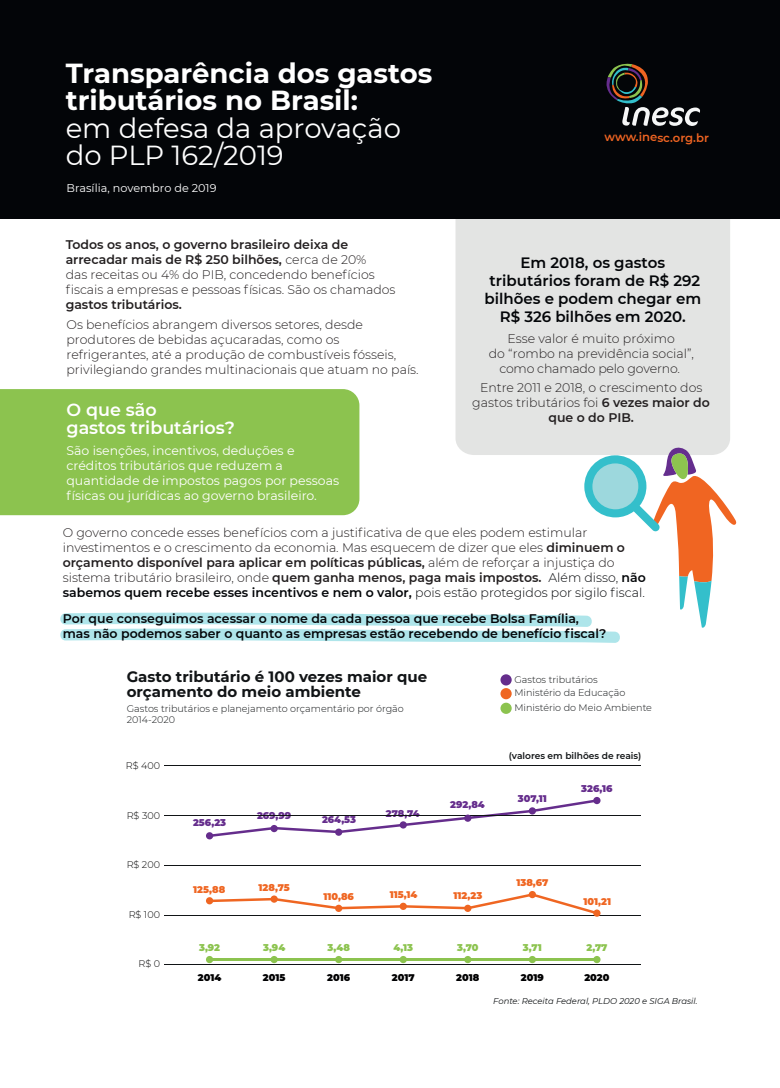
<style>
.page{position:relative;width:780px;height:1088px;background:#fff}
.page>*{position:absolute;margin:0;border:0;box-sizing:border-box;transform-origin:0 0}
.t1{font:700 27.5px/27.5px "Montserrat";color:#fff}
.t2{font:27.5px/27.5px "Montserrat";color:#fff}
.t3{font:600 17.5px/17.5px "Montserrat";color:#fff}
.t4{font:600 15px/18px "Montserrat";color:#030508;text-align:center}
.t5{font:700 15px/15px "Montserrat";color:#111416}
.t6{font:300 12.5px/15px "Montserrat";color:#231f20}
.t7{font:12.5px/15px "Montserrat";color:#fff}
.t8{font:600 12.5px/15px "Montserrat";color:#030508}
.t9{font:600 12.5px "Montserrat";color:#231f20}
.t10{font:600 11.62px "Montserrat";letter-spacing:-.005em;color:#ef6422}
.t11{font:11.25px "Montserrat";color:#fff}
.t12{font:300 9.62px/14.2px "Montserrat";color:#111416}
.t13{font:900 9.62px "Montserrat";color:#ef6622}
.t14{font:900 9.62px "Montserrat";color:#652d8c}
.t15{font:900 9.62px "Montserrat";color:#000002}
.t16{font:900 9.62px "Montserrat";color:#8cc34f}
.t17{font:300 9.62px "Montserrat";color:#000002}
.t18{font:600 9.12px "Montserrat";color:#111416}
.t19{font:italic 8.38px "Montserrat";color:#111416}
.s1{font-weight:600}
.s2{color:#030508}
.s3{font-weight:600;color:#030508}
</style>
<div class="page">
<div style="left:455px;top:218px;width:275px;height:228px;background:#e3e4e3"></div>
<div style="left:0;top:0;width:780px;height:218px;background:#030508"></div>
<svg style="left:606px;top:63px;width:94px;height:63px"></svg>
<div style="left:0;top:389px;width:359px;height:126px;background:#8cc34f"></div>
<svg style="left:209px;top:800px;width:388px;height:37px"></svg>
<svg style="left:209px;top:894px;width:385px;height:20px"></svg>
<hr style="left:209px;top:958px;width:388px;height:3px;background:#8cc34f">
<hr style="left:164px;top:964px;width:476px;height:1px;background:#111416">
<hr style="left:164px;top:915px;width:476px;height:1px;background:#111416">
<hr style="left:164px;top:865px;width:476px;height:1px;background:#111416">
<hr style="left:164px;top:816px;width:476px;height:1px;background:#111416">
<hr style="left:164px;top:765px;width:476px;height:1px;background:#111416">
<div style="left:206px;top:897px;width:7px;height:7px;background:#ef6622;border-radius:50%"></div>
<div style="left:206px;top:832px;width:7px;height:7px;background:#652d8c;border-radius:50%"></div>
<div style="left:270px;top:825px;width:8px;height:7px;background:#652d8c;border-radius:50%"></div>
<div style="left:270px;top:895px;width:8px;height:8px;background:#ef6622;border-radius:50%"></div>
<div style="left:335px;top:905px;width:7px;height:7px;background:#ef6622;border-radius:50%"></div>
<div style="left:335px;top:828px;width:7px;height:8px;background:#652d8c;border-radius:50%"></div>
<div style="left:399px;top:903px;width:8px;height:7px;background:#ef6622;border-radius:50%"></div>
<div style="left:399px;top:821px;width:8px;height:7px;background:#652d8c;border-radius:50%"></div>
<div style="left:464px;top:905px;width:7px;height:7px;background:#ef6622;border-radius:50%"></div>
<div style="left:464px;top:814px;width:7px;height:8px;background:#652d8c;border-radius:50%"></div>
<div style="left:528px;top:891px;width:8px;height:7px;background:#ef6622;border-radius:50%"></div>
<div style="left:528px;top:807px;width:8px;height:7px;background:#652d8c;border-radius:50%"></div>
<div style="left:528px;top:956px;width:8px;height:7px;background:#8cc34f;border-radius:50%"></div>
<div style="left:464px;top:956px;width:7px;height:7px;background:#8cc34f;border-radius:50%"></div>
<div style="left:399px;top:956px;width:8px;height:7px;background:#8cc34f;border-radius:50%"></div>
<div style="left:335px;top:956px;width:7px;height:7px;background:#8cc34f;border-radius:50%"></div>
<div style="left:270px;top:956px;width:8px;height:7px;background:#8cc34f;border-radius:50%"></div>
<div style="left:206px;top:956px;width:7px;height:7px;background:#8cc34f;border-radius:50%"></div>
<div style="left:593px;top:909px;width:7px;height:8px;background:#ef6622;border-radius:50%"></div>
<div style="left:593px;top:797px;width:7px;height:7px;background:#652d8c;border-radius:50%"></div>
<div style="left:593px;top:956px;width:7px;height:7px;background:#8cc34f;border-radius:50%"></div>
<div style="left:500px;top:674px;width:11px;height:11px;background:#652d8c;border-radius:50%"></div>
<div style="left:500px;top:688px;width:11px;height:11px;background:#ef6622;border-radius:50%"></div>
<div style="left:500px;top:703px;width:11px;height:11px;background:#8cc34f;border-radius:50%"></div>
<svg style="left:60px;top:446px;width:676px;height:197px"></svg>
<h1 class="t1" style="left:66px;top:58px;width:368px">Transparência dos gastos tributários no Brasil:</h1>
<h1 class="t2" style="left:66px;top:113px;width:337px">em defesa da aprovação do PLP 162/2019</h1>
<p class="t11" style="left:66px;top:180px;width:151px">Brasília, novembro de 2019</p>
<p class="t6" style="left:66px;top:237px;width:331px"><span class="s1">Todos os anos, o governo brasileiro deixa de arrecadar mais de R$ 250 bilhões,</span> cerca de 20%<br>das receitas ou 4% do PIB, concedendo benefícios fiscais a empresas e pessoas físicas. São os chamados</p>
<p class="t9" style="left:66px;top:296px;width:118px">gastos tributários.</p>
<p class="t6" style="left:66px;top:316px;width:354px">Os benefícios abrangem diversos setores, desde produtores de bebidas açucaradas, como os refrigerantes, até a produção de combustíveis fósseis, privilegiando grandes multinacionais que atuam no país.</p>
<h2 class="t3" style="left:66px;top:400px;width:170px">O que são<br>gastos tributários?</h2>
<p class="t7" style="left:66px;top:442px;width:274px">São isenções, incentivos, deduções e créditos tributários que reduzem a quantidade de impostos pagos por pessoas físicas ou jurídicas ao governo brasileiro.</p>
<p class="t10" style="left:604px;top:129px;width:106px">www.inesc.org.br</p>
<p class="t4" style="left:484px;top:253px;width:218px">Em 2018, os gastos tributários foram de R$ 292 bilhões e podem chegar em<br>R$ 326 bilhões em 2020.</p>
<p class="t6" style="left:488px;top:331px;width:206px;text-align:center">Esse valor é muito próximo<br>do “rombo na previdência social”, como chamado pelo governo.</p>
<p class="t6" style="left:472px;top:379px;width:239px;text-align:center">Entre 2011 e 2018, o crescimento dos gastos tributários foi <span class="s1">6 vezes maior do que o do PIB.</span></p>
<p class="t6" style="left:63px;top:524px;width:584px">O governo concede esses benefícios com a justificativa de que eles podem estimular investimentos e o crescimento da economia. Mas esquecem de dizer que eles <span class="s1">diminuem o orçamento disponível para aplicar em políticas públicas,</span> além de reforçar a injustiça do sistema tributário brasileiro, onde <span class="s1">quem ganha menos, paga mais impostos.</span> <span class="s2">Além disso,</span> <span class="s3">não sabemos quem recebe esses incentivos e nem o valor,</span> <span class="s2">pois estão protegidos por sigilo fiscal.</span></p>
<p class="t8" style="left:63px;top:610px;width:545px">Por que conseguimos acessar o nome da cada pessoa que recebe Bolsa Família, mas não podemos saber o quanto as empresas estão recebendo de benefício fiscal?</p>
<p class="t5" style="left:127px;top:668px;width:302px">Gasto tributário é 100 vezes maior que orçamento do meio ambiente</p>
<p class="t12" style="left:127px;top:702px;width:278px;line-height:11.5px">Gastos tributários e planejamento orçamentário por órgão<br>2014-2020</p>
<p class="t17" style="left:126px;top:759px;width:36px">R$ 400</p>
<p class="t17" style="left:127px;top:809px;width:35px">R$ 300</p>
<p class="t17" style="left:127px;top:858px;width:35px">R$ 200</p>
<p class="t17" style="left:129px;top:908px;width:33px">R$ 100</p>
<p class="t17" style="left:138px;top:957px;width:23px">R$ 0</p>
<p class="t14" style="left:193px;top:815px;width:35px">256,23</p>
<p class="t14" style="left:257px;top:809px;width:36px">269,99</p>
<p class="t14" style="left:322px;top:812px;width:36px">264,53</p>
<p class="t14" style="left:386px;top:806px;width:35px">278,74</p>
<p class="t13" style="left:193px;top:882px;width:33px">125,88</p>
<p class="t13" style="left:258px;top:880px;width:33px">128,75</p>
<p class="t13" style="left:323px;top:889px;width:32px">110,86</p>
<p class="t13" style="left:389px;top:887px;width:29px">115,14</p>
<p class="t16" style="left:199px;top:940px;width:22px">3,92</p>
<p class="t16" style="left:263px;top:940px;width:24px">3,94</p>
<p class="t16" style="left:327px;top:940px;width:24px">3,48</p>
<p class="t16" style="left:393px;top:940px;width:21px">4,13</p>
<p class="t14" style="left:450px;top:798px;width:36px">292,84</p>
<p class="t13" style="left:453px;top:888px;width:30px">112,23</p>
<p class="t16" style="left:457px;top:940px;width:23px">3,70</p>
<p class="t12" style="left:514px;top:672px;width:139px">Gastos tributários<br>Ministério da Educação<br>Ministério do Meio Ambiente</p>
<p class="t18" style="left:509px;top:750px;width:134px">(valores em bilhões de reais)</p>
<p class="t14" style="left:517px;top:791px;width:31px">307,11</p>
<p class="t13" style="left:516px;top:875px;width:33px">138,67</p>
<p class="t16" style="left:523px;top:940px;width:21px">3,71</p>
<p class="t14" style="left:581px;top:781px;width:33px">326,16</p>
<p class="t13" style="left:583px;top:894px;width:29px">101,21</p>
<p class="t16" style="left:586px;top:940px;width:23px">2,77</p>
<p class="t15" style="left:198px;top:970px;width:25px">2014</p>
<p class="t15" style="left:263px;top:970px;width:24px">2015</p>
<p class="t15" style="left:327px;top:970px;width:24px">2016</p>
<p class="t15" style="left:392px;top:970px;width:24px">2017</p>
<p class="t15" style="left:456px;top:970px;width:24px">2018</p>
<p class="t15" style="left:521px;top:970px;width:24px">2019</p>
<p class="t15" style="left:584px;top:970px;width:26px">2020</p>
<p class="t19" style="left:493px;top:995px;width:206px">Fonte: Receita Federal, PLDO 2020 e SIGA Brasil.</p>
</div>
